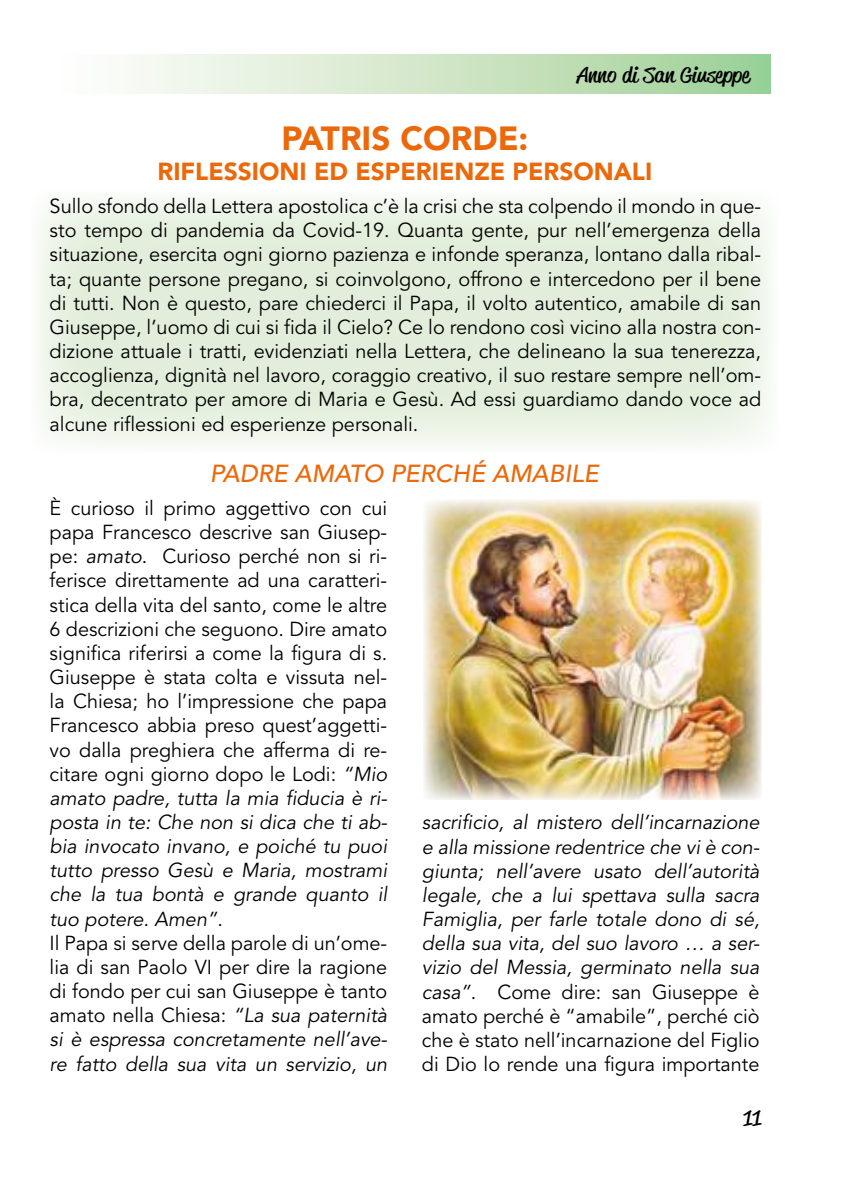
<style>
.page{position:relative;width:844px;height:1191px;background:#fff}
.page>*{position:absolute;margin:0;border:0;box-sizing:border-box;transform-origin:0 0}
.t1{font:900 33.25px "Avenir";color:#eb690b}
.t2{font:900 24.5px "Avenir";color:#eb690b}
.t3{font:italic 500 24.5px "Avenir";color:#eb690b}
.t4{font:21px "Reklame Script Regular DEMO";color:#000;scale:1.35 1}
.t5{font:20.12px/24.2px "Avenir";color:#000}
.t6{font:italic 20.12px/24.2px "Avenir";color:#000;text-align:justify}
.s1{font-style:italic}
.s2{font-style:normal}
</style>
<div class="page">
<svg style="left:37px;top:198px;width:735px;height:248px;fill:#e2eedb"></svg>
<div style="left:50px;top:55px;width:720px;height:39px;background:linear-gradient(to right,#fff,#a0d097)"></div>
<img style="left:423px;top:499px;width:338px;height:300px">
<p class="t4" style="left:577px;top:66px;width:129px">Anno di San Giuseppe</p>
<h1 class="t1" style="left:281px;top:119px;width:248px">PATRIS CORDE:</h1>
<p class="t2" style="left:157px;top:156px;width:496px">RIFLESSIONI ED ESPERIENZE PERSONALI</p>
<p class="t5" style="left:50px;top:195px;width:713px;text-align:justify">Sullo sfondo della Lettera apostolica c’è la crisi che sta colpendo il mondo in que&shy;sto tempo di pandemia da Covid-19. Quanta gente, pur nell’emergenza della situazione, esercita ogni giorno pazienza e infonde speranza, lontano dalla ribal&shy;ta; quante persone pregano, si coinvolgono, offrono e intercedono per il bene di tutti. Non è questo, pare chiederci il Papa, il volto autentico, amabile di san Giuseppe, l’uomo di cui si fida il Cielo? Ce lo rendono così vicino alla nostra con&shy;dizione attuale i tratti, evidenziati nella Lettera, che delineano la sua tenerezza, accoglienza, dignità nel lavoro, coraggio creativo, il suo restare sempre nell’om&shy;bra, decentrato per amore di Maria e Gesù. Ad essi guardiamo dando voce ad alcune riflessioni ed esperienze personali.</p>
<p class="t3" style="left:210px;top:459px;width:390px">PADRE AMATO PERCHÉ AMABILE</p>
<p class="t5" style="left:50px;top:496px;width:339px">È curioso il primo aggettivo con cui papa Francesco descrive san Giusep&shy;pe: <span class="s1">amato</span>. Curioso perché non si ri&shy;ferisce direttamente ad una caratteri&shy;stica della vita del santo, come le altre 6 descrizioni che seguono. Dire amato significa riferirsi a come la figura di s.<br>Giuseppe è stata colta e vissuta nel&shy;la Chiesa; ho l’impressione che papa Francesco abbia preso quest’aggetti&shy;vo dalla preghiera che afferma di re&shy;citare ogni giorno dopo le Lodi: <span class="s1">“Mio amato padre, tutta la mia fiducia è ri&shy;posta in te: Che non si dica che ti ab&shy;bia invocato invano, e poiché tu puoi tutto presso Gesù e Maria, mostrami che la tua bontà e grande quanto il tuo potere. Amen”</span>.<br>Il Papa si serve della parole di un’ome&shy;lia di san Paolo VI per dire la ragione di fondo per cui san Giuseppe è tanto amato nella Chiesa: <span class="s1">“La sua paternità si è espressa concretamente nell’ave&shy;re fatto della sua vita un servizio, un</span></p>
<p class="t6" style="left:422px;top:811px;width:339px">sacrificio, al mistero dell’incarnazione e alla missione redentrice che vi è con&shy;giunta; nell’avere usato dell’autorità legale, che a lui spettava sulla sacra Famiglia, per farle totale dono di sé, della sua vita, del suo lavoro … a ser&shy;vizio del Messia, germinato nella sua casa”<span class="s2">. Come dire: san Giuseppe è amato perché è “amabile”, perché ciò che è stato nell’incarnazione del Figlio di Dio lo rende una figura importante</span></p>
<p class="t4" style="left:743px;top:1109px;width:15px">11</p>
</div>
